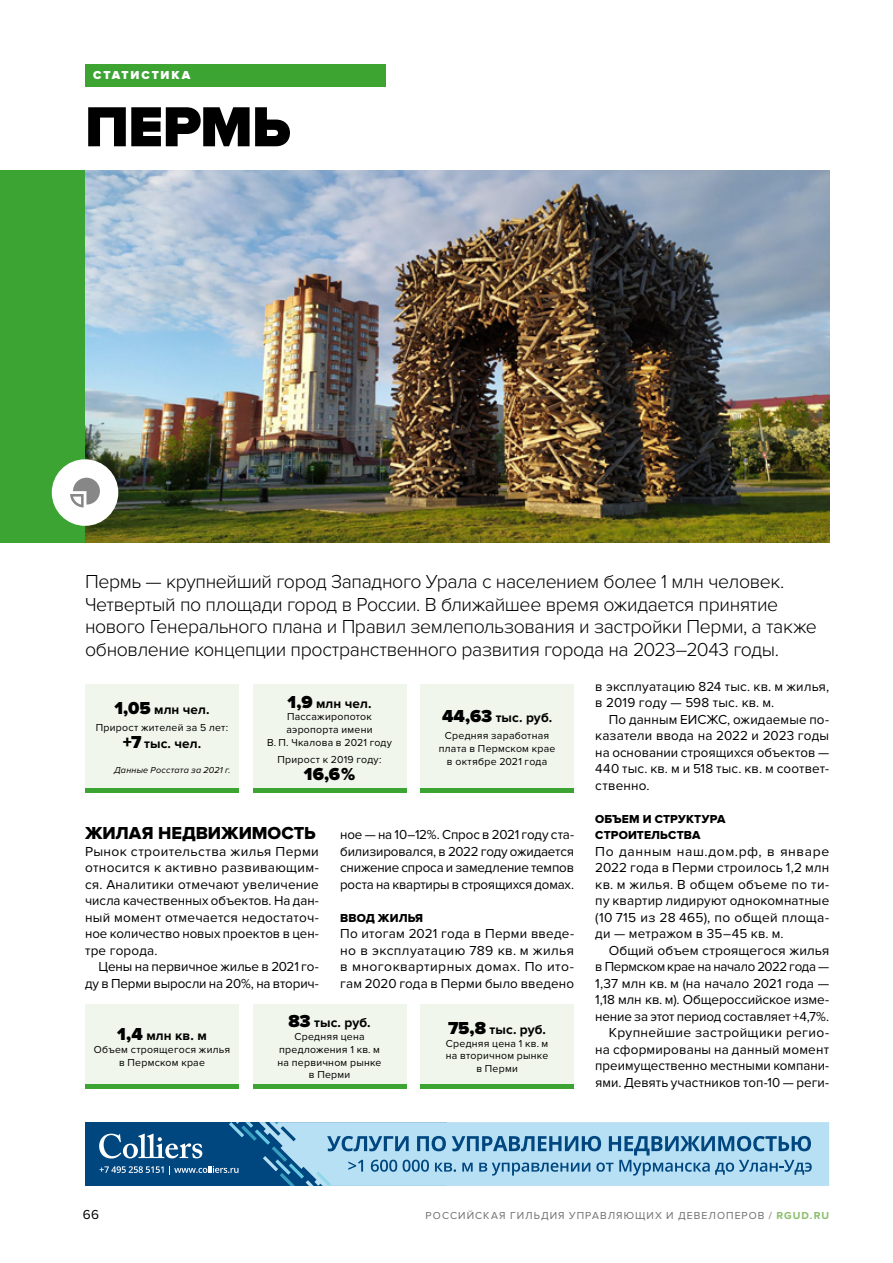
<style>
.page{position:relative;width:893px;height:1263px;background:#fff}
.page>*{position:absolute;margin:0;border:0;box-sizing:border-box;transform-origin:0 0}
.t1{font:900 58.5px "Proxima Nova";letter-spacing:-.015em;color:#000}
.t2{font:300 19.5px/22.5px "Proxima Nova";letter-spacing:-.02em;color:#000}
.t3{font:18px "Proxima Nova Extrabld";color:#000}
.t4{font:900 18px "Proxima Nova";color:#000}
.t5{font:13.5px/16.5px "Proxima Nova";letter-spacing:.005em;color:#000;text-align:justify}
.t6{font:700 13.5px "Proxima Nova";letter-spacing:.01em;color:#000}
.t7{font:12px/16.5px "Proxima Nova Extrabld";letter-spacing:.005em;color:#000}
.t8{font:900 12px "Proxima Nova";letter-spacing:.155em;color:#fff}
.t9{font:10.5px/12.8px "Proxima Nova";letter-spacing:.025em;color:#000;text-align:center}
.t10{font:10.5px "Proxima Nova";letter-spacing:.1em;color:#6e6e6e}
.t11{font:italic 9px "Proxima Nova";letter-spacing:.02em;color:#000}
.s1{font-weight:900;font-size:18px}
.s2{font-weight:700;color:#8abd6c}
</style>
<div class="page">
<div style="left:85px;top:64px;width:300px;height:22px;background:#3da432"></div>
<div style="left:0;top:170px;width:85px;height:372px;background:#3ca432"></div>
<img style="left:85px;top:170px;width:744px;height:372px">
<div style="left:52px;top:459px;width:66px;height:67px;background:#fff;border-radius:50%"></div>
<svg style="left:70px;top:478px;width:30px;height:29px"></svg>
<div style="left:85px;top:1122px;width:361px;height:64px;background:#004780"></div>
<svg style="left:99px;top:1122px;width:730px;height:64px"></svg>
<div style="left:85px;top:1005px;width:154px;height:82px;background:#f0f6ec"></div>
<div style="left:253px;top:1005px;width:153px;height:82px;background:#f0f6ec"></div>
<div style="left:420px;top:1005px;width:154px;height:82px;background:#f0f6ec"></div>
<hr style="left:420px;top:1085px;width:154px;height:4px;background:#3ca432">
<hr style="left:253px;top:1085px;width:153px;height:4px;background:#3ca432">
<hr style="left:85px;top:1085px;width:154px;height:4px;background:#3ca432">
<div style="left:85px;top:684px;width:154px;height:105px;background:#f0f6ec"></div>
<div style="left:253px;top:684px;width:153px;height:105px;background:#f0f6ec"></div>
<div style="left:420px;top:684px;width:154px;height:105px;background:#f0f6ec"></div>
<hr style="left:85px;top:789px;width:154px;height:4px;background:#3ca432">
<hr style="left:253px;top:789px;width:153px;height:4px;background:#3ca432">
<hr style="left:420px;top:789px;width:154px;height:4px;background:#3ca432">
<p class="t8" style="left:93px;top:68px;width:99px">СТАТИСТИКА</p>
<h1 class="t1" style="left:85px;top:93px;width:207px">ПЕРМЬ</h1>
<p class="t2" style="left:85px;top:571px;width:733px">Пермь — крупнейший город Западного Урала с населением более 1 млн человек.<br>Четвертый по площади город в России. В ближайшее время ожидается принятие нового Генерального плана и Правил землепользования и застройки Перми, а также обновление концепции пространственного развития города на 2023–2043 годы.</p>
<p class="t6" style="left:114px;top:702px;width:97px"><span class="s1">1,05</span> млн чел.</p>
<p class="t9" style="left:96px;top:721px;width:134px">Прирост жителей за 5 лет:</p>
<p class="t6" style="left:123px;top:736px;width:80px"><span class="s1">+7</span> тыс. чел.</p>
<p class="t11" style="left:114px;top:765px;width:118px">Данные Росстата за 2021 г.</p>
<p class="t6" style="left:288px;top:695px;width:85px"><span class="s1">1,9</span> млн чел.</p>
<p class="t9" style="left:267px;top:710px;width:126px">Пассажиропоток аэропорта имени<br>В. П. Чкалова в 2021 году</p>
<p class="t9" style="left:278px;top:753px;width:106px">Прирост к 2019 году:</p>
<h3 class="t4" style="left:304px;top:763px;width:53px">16,6 %</h3>
<p class="t6" style="left:442px;top:710px;width:112px"><span class="s1">44,63</span> тыс. руб.</p>
<p class="t9" style="left:439px;top:730px;width:118px">Средняя заработная плата в Пермском крае в октябре 2021 года</p>
<h3 class="t3" style="left:85px;top:823px;width:232px">ЖИЛАЯ НЕДВИЖИМОСТЬ</h3>
<p class="t5" style="left:85px;top:843px;width:235px">Рынок строительства жилья Перми относится к активно развивающим&shy;ся. Аналитики отмечают увеличение числа качественных объектов. На дан&shy;ный момент отмечается недостаточ&shy;ное количество новых проектов в цен&shy;тре города.</p>
<p class="t5" style="left:85px;top:959px;width:235px;text-align:right">Цены на первичное жилье в 2021 го&shy;ду в Перми выросли на 20%, на вторич-</p>
<p class="t5" style="left:340px;top:827px;width:235px">ное — на 10–12%. Спрос в 2021 году ста&shy;билизировался, в 2022 году ожидается снижение спроса и замедление темпов роста на квартиры в строящихся домах.</p>
<p class="t7" style="left:340px;top:910px;width:85px">ВВОД ЖИЛЬЯ</p>
<p class="t5" style="left:340px;top:926px;width:235px">По итогам 2021 года в Перми введе&shy;но в эксплуатацию 789 кв. м жилья в многоквартирных домах. По ито&shy;гам 2020 года в Перми было введено</p>
<p class="t6" style="left:117px;top:1028px;width:91px"><span class="s1">1,4</span> млн кв. м</p>
<p class="t9" style="left:94px;top:1043px;width:138px">Объем строящегося жилья в Пермском крае</p>
<p class="t6" style="left:288px;top:1015px;width:84px"><span class="s1">83</span> тыс. руб.</p>
<p class="t9" style="left:278px;top:1030px;width:105px">Средняя цена предложения 1 кв. м на первичном рынке в Перми</p>
<p class="t6" style="left:448px;top:1021px;width:100px"><span class="s1">75,8</span> тыс. руб.</p>
<p class="t9" style="left:446px;top:1037px;width:104px">Средняя цена 1 кв. м на вторичном рынке в Перми</p>
<p class="t5" style="left:595px;top:678px;width:235px">в эксплуатацию 824 тыс. кв. м жилья, в 2019 году — 598 тыс. кв. м.</p>
<p class="t5" style="left:595px;top:711px;width:235px;text-indent:14px">По данным ЕИСЖС, ожидаемые по&shy;казатели ввода на 2022 и 2023 годы на основании строящихся объектов — 440 тыс. кв. м и 518 тыс. кв. м соответ&shy;ственно.</p>
<p class="t7" style="left:595px;top:811px;width:132px">ОБЪЕМ И СТРУКТУРА<br>СТРОИТЕЛЬСТВА</p>
<p class="t5" style="left:595px;top:843px;width:235px">По данным наш.дом.рф, в январе 2022 года в Перми строилось 1,2 млн кв. м жилья. В общем объеме по ти&shy;пу квартир лидируют однокомнатные (10 715 из 28 465), по общей площа&shy;ди — метражом в 35–45 кв. м.</p>
<p class="t5" style="left:595px;top:942px;width:235px;text-align:right">Общий объем строящегося жилья<br>в Пермском крае на начало 2022 года — 1,37 млн кв. м (на начало 2021 года — 1,18 млн кв. м). Общероссийское изме&shy;нение за этот период составляет +4,7%.<br>Крупнейшие застройщики регио&shy;на сформированы на данный момент преимущественно местными компани&shy;ями. Девять участников топ‑10 — реги-</p>
<p class="t5" style="left:83px;top:1207px;width:18px">66</p>
<p class="t10" style="left:426px;top:1209px;width:405px">РОССИЙСКАЯ ГИЛЬДИЯ УПРАВЛЯЮЩИХ И ДЕВЕЛОПЕРОВ / <span class="s2">RGUD.RU</span></p>
</div>
